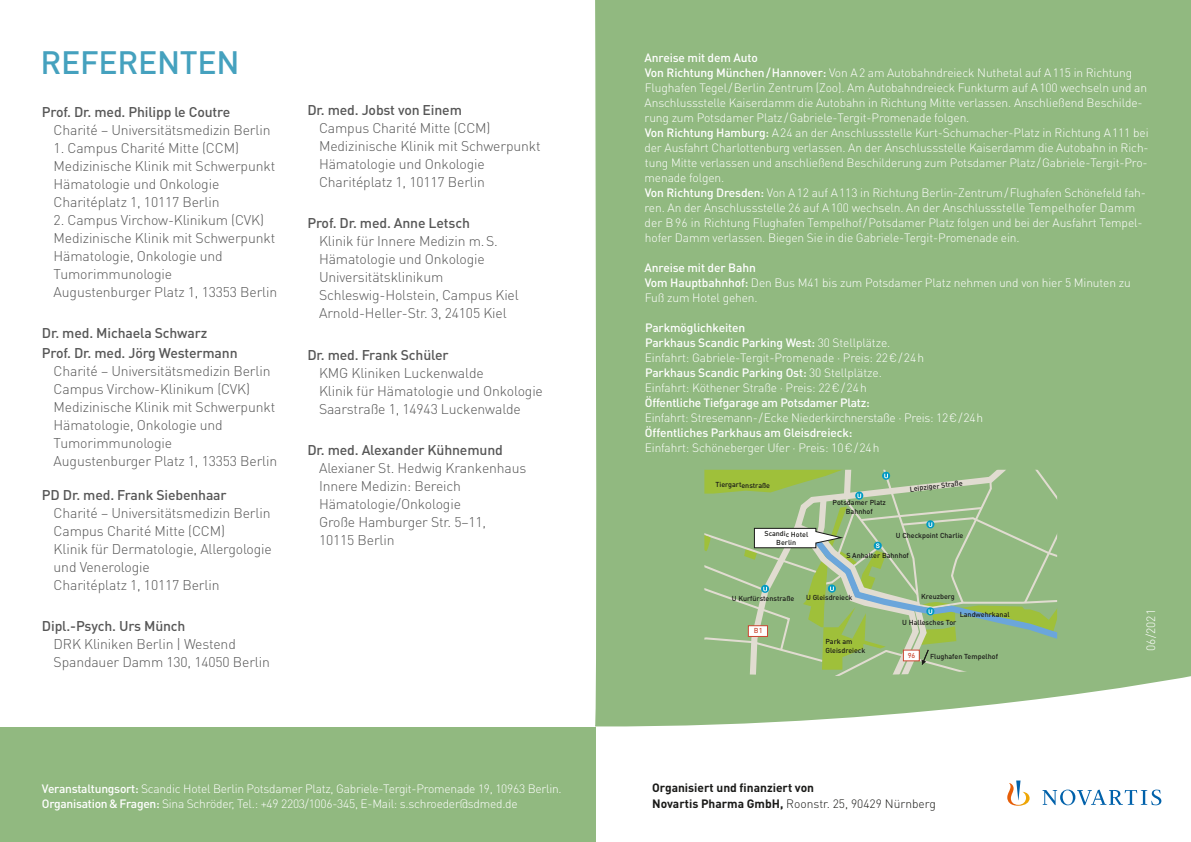
<style>
.page{position:relative;width:1191px;height:842px;background:#fff}
.page>*{position:absolute;margin:0;border:0;box-sizing:border-box;transform-origin:0 0}
.t1{font:500 32px "DIN";letter-spacing:-.01em;color:#45a1be}
.t2{font:300 14px/18px "DIN Pro";letter-spacing:-.01em;color:#565656}
.t3{font:500 14px/20px "DIN";letter-spacing:-.01em;color:#565656}
.t4{font:300 12px/15px "DIN Pro";letter-spacing:-.01em;color:#fff}
.t5{font:500 12px/15px "DIN";letter-spacing:-.01em;color:#fff}
.t6{font:300 12px "DIN Pro";color:#1a1a18}
.t7{font:700 12px "DIN";color:#1a1a18}
.t8{font:300 12px "DIN";letter-spacing:.01em;color:#fff}
.t9{font:500 7.2px/8.6px "DIN";letter-spacing:-.005em;color:#1a1a18;text-align:center}
.s1{font-family:"DIN";font-weight:500}
.s2{font-family:"DIN Pro";font-weight:300}
.s3{font-family:"DIN";font-weight:700}
</style>
<div class="page">
<div style="left:595px;top:0;width:596px;height:727px;background:#91b980"></div>
<div style="left:0;top:727px;width:595px;height:115px;background:#91b980"></div>
<svg style="left:1007px;top:780px;width:154px;height:26px"></svg>
<svg style="left:704px;top:470px;width:353px;height:206px;background:#9abd85"></svg>
<h1 class="t1" style="left:40px;top:42px;width:201px">REFERENTEN</h1>
<p class="t3" style="left:42px;top:101px;width:190px">Prof. Dr. med. Philipp le Coutre</p>
<p class="t2" style="left:54px;top:120px;width:218px">Charité – Universitätsmedizin Berlin</p>
<p class="t2" style="left:54px;top:138px;width:223px">1. Campus Charité Mitte (CCM)<br>Medizinische Klinik mit Schwerpunkt<br>Hämatologie und Onkologie<br>Charitéplatz 1, 10117 Berlin</p>
<p class="t2" style="left:54px;top:210px;width:225px">2. Campus Virchow-Klinikum (CVK)<br>Medizinische Klinik mit Schwerpunkt<br>Hämatologie, Onkologie und<br>Tumorimmunologie<br>Augustenburger Platz 1, 13353 Berlin</p>
<p class="t3" style="left:42px;top:323px;width:197px">Dr. med. Michaela Schwarz<br>Prof. Dr. med. Jörg Westermann</p>
<p class="t2" style="left:54px;top:362px;width:225px">Charité – Universitätsmedizin Berlin<br>Campus Virchow-Klinikum (CVK)<br>Medizinische Klinik mit Schwerpunkt<br>Hämatologie, Onkologie und<br>Tumorimmunologie<br>Augustenburger Platz 1, 13353 Berlin</p>
<p class="t3" style="left:42px;top:484px;width:186px">PD Dr. med. Frank Siebenhaar</p>
<p class="t2" style="left:54px;top:503px;width:220px">Charité – Universitätsmedizin Berlin<br>Campus Charité Mitte (CCM)<br>Klinik für Dermatologie, Allergologie und Venerologie<br>Charitéplatz 1, 10117 Berlin</p>
<p class="t3" style="left:42px;top:615px;width:145px">Dipl.-Psych. Urs Münch</p>
<p class="t2" style="left:54px;top:634px;width:218px">DRK Kliniken Berlin | Westend<br>Spandauer Damm 130, 14050 Berlin</p>
<p class="t3" style="left:307px;top:100px;width:156px">Dr. med. Jobst von Einem</p>
<p class="t2" style="left:319px;top:118px;width:223px">Campus Charité Mitte (CCM)<br>Medizinische Klinik mit Schwerpunkt<br>Hämatologie und Onkologie<br>Charitéplatz 1, 10117 Berlin</p>
<p class="t3" style="left:307px;top:213px;width:164px">Prof. Dr. med. Anne Letsch</p>
<p class="t2" style="left:319px;top:232px;width:201px">Klinik für Innere Medizin m.S.<br>Hämatologie und Onkologie<br>Universitätsklinikum<br>Schleswig-Holstein, Campus Kiel<br>Arnold-Heller-Str. 3, 24105 Kiel</p>
<p class="t3" style="left:307px;top:344px;width:143px">Dr. med. Frank Schüler</p>
<p class="t2" style="left:319px;top:363px;width:225px">KMG Kliniken Luckenwalde<br>Klinik für Hämatologie und Onkologie<br>Saarstraße 1, 14943 Luckenwalde</p>
<p class="t3" style="left:307px;top:440px;width:197px">Dr. med. Alexander Kühnemund</p>
<p class="t2" style="left:319px;top:458px;width:209px">Alexianer St. Hedwig Krankenhaus<br>Innere Medizin: Bereich<br>Hämatologie/Onkologie<br>Große Hamburger Str. 5–11,<br>10115 Berlin</p>
<p class="t4" style="left:42px;top:781px;width:521px"><span class="s1">Veranstaltungsort:</span> Scandic Hotel Berlin Potsdamer Platz, Gabriele-Tergit-Promenade 19, 10963 Berlin.<br><span class="s1">Organisation&amp;Fragen:</span> Sina Schröder, Tel.: +49 2203/1006-345, E-Mail: s.schroeder@sdmed.de</p>
<p class="t5" style="left:644px;top:50px;width:115px">Anreise mit dem Auto</p>
<p class="t4" style="left:644px;top:65px;width:506px"><span class="s1">Von Richtung München/Hannover:</span> Von A2 am Autobahndreieck Nuthetal auf A115 in Richtung Flughafen Tegel/Berlin Zentrum (Zoo). Am Autobahndreieck Funkturm auf A100 wechseln und an Anschlussstelle Kaiserdamm die Autobahn in Richtung Mitte verlassen. Anschließend Beschilde&shy;rung zum Potsdamer Platz/Gabriele-Tergit-Promenade folgen.<br><span class="s1">Von Richtung Hamburg:</span> A24 an der Anschlussstelle Kurt-Schumacher-Platz in Richtung A111 bei der Ausfahrt Charlottenburg verlassen. An der Anschlussstelle Kaiserdamm die Autobahn in Rich&shy;tung Mitte verlassen und anschließend Beschilderung zum Potsdamer Platz/Gabriele-Tergit-Pro&shy;menade folgen.<br><span class="s1">Von Richtung Dresden:</span> Von A12 auf A113 in Richtung Berlin-Zentrum/Flughafen Schönefeld fah&shy;ren. An der Anschlussstelle 26 auf A100 wechseln. An der Anschlussstelle Tempelhofer Damm der B96 in Richtung Flughafen Tempelhof/Potsdamer Platz folgen und bei der Ausfahrt Tempel&shy;hofer Damm verlassen. Biegen Sie in die Gabriele-Tergit-Promenade ein.</p>
<p class="t5" style="left:644px;top:260px;width:113px">Anreise mit der Bahn</p>
<p class="t4" style="left:645px;top:275px;width:487px"><span class="s1">Vom Hauptbahnhof:</span> Den Bus M41 bis zum Potsdamer Platz nehmen und von hier 5 Minuten zu<br>Fuß zum Hotel gehen.</p>
<p class="t5" style="left:645px;top:320px;width:247px">Parkmöglichkeiten<br>Parkhaus Scandic Parking West: <span class="s2">30 Stellplätze.</span></p>
<p class="t4" style="left:645px;top:350px;width:281px">Einfahrt: Gabriele-Tergit-Promenade · Preis: 22€/24h</p>
<p class="t5" style="left:645px;top:365px;width:238px">Parkhaus Scandic Parking Ost: <span class="s2">30 Stellplätze.</span></p>
<p class="t4" style="left:645px;top:380px;width:223px">Einfahrt: Köthener Straße · Preis: 22€/24h</p>
<p class="t5" style="left:645px;top:395px;width:226px">Öffentliche Tiefgarage am Potsdamer Platz:</p>
<p class="t4" style="left:645px;top:410px;width:340px">Einfahrt: Stresemann-/Ecke Niederkirchnerstaße · Preis: 12€/24h</p>
<p class="t5" style="left:645px;top:425px;width:209px">Öffentliches Parkhaus am Gleisdreieck:</p>
<p class="t4" style="left:645px;top:440px;width:236px">Einfahrt: Schöneberger Ufer · Preis: 10€/24h</p>
<p class="t9" style="left:715px;top:480px;width:56px">Tiergartenstraße</p>
<p class="t9" style="left:764px;top:529px;width:45px;rotate:1deg">Scandic H otel<br>Berlin</p>
<p class="t9" style="left:832px;top:498px;width:55px">Potsdamer Platz<br>Bahnhof</p>
<p class="t9" style="left:909px;top:485px;width:55px;rotate:-7deg">Leipziger Straße</p>
<p class="t9" style="left:895px;top:530px;width:69px">U Checkpoint Charlie</p>
<p class="t9" style="left:846px;top:551px;width:64px">S Anhalter Bahnhof</p>
<p class="t9" style="left:732px;top:594px;width:64px">U Kurfürstenstraße</p>
<p class="t9" style="left:806px;top:592px;width:48px">U Gleisdreieck</p>
<p class="t9" style="left:825px;top:637px;width:41px;text-align:left">Park am<br>Gleisdreieck</p>
<p class="t9" style="left:921px;top:592px;width:35px">Kreuzberg</p>
<p class="t9" style="left:959px;top:609px;width:52px">Landwehrkanal</p>
<p class="t9" style="left:902px;top:617px;width:56px">U Hallesches Tor</p>
<p class="t9" style="left:930px;top:652px;width:70px">Flughafen Tempelhof</p>
<p class="t7" style="left:652px;top:780px;width:163px">Organisiert und finanziert von</p>
<p class="t6" style="left:652px;top:796px;width:285px"><span class="s3">Novartis Pharma GmbH,</span> Roonstr. 25, 90429 Nürnberg</p>
<p class="t8" style="left:1143px;top:651px;width:43px;rotate:-90deg">06/2021</p>
</div>
